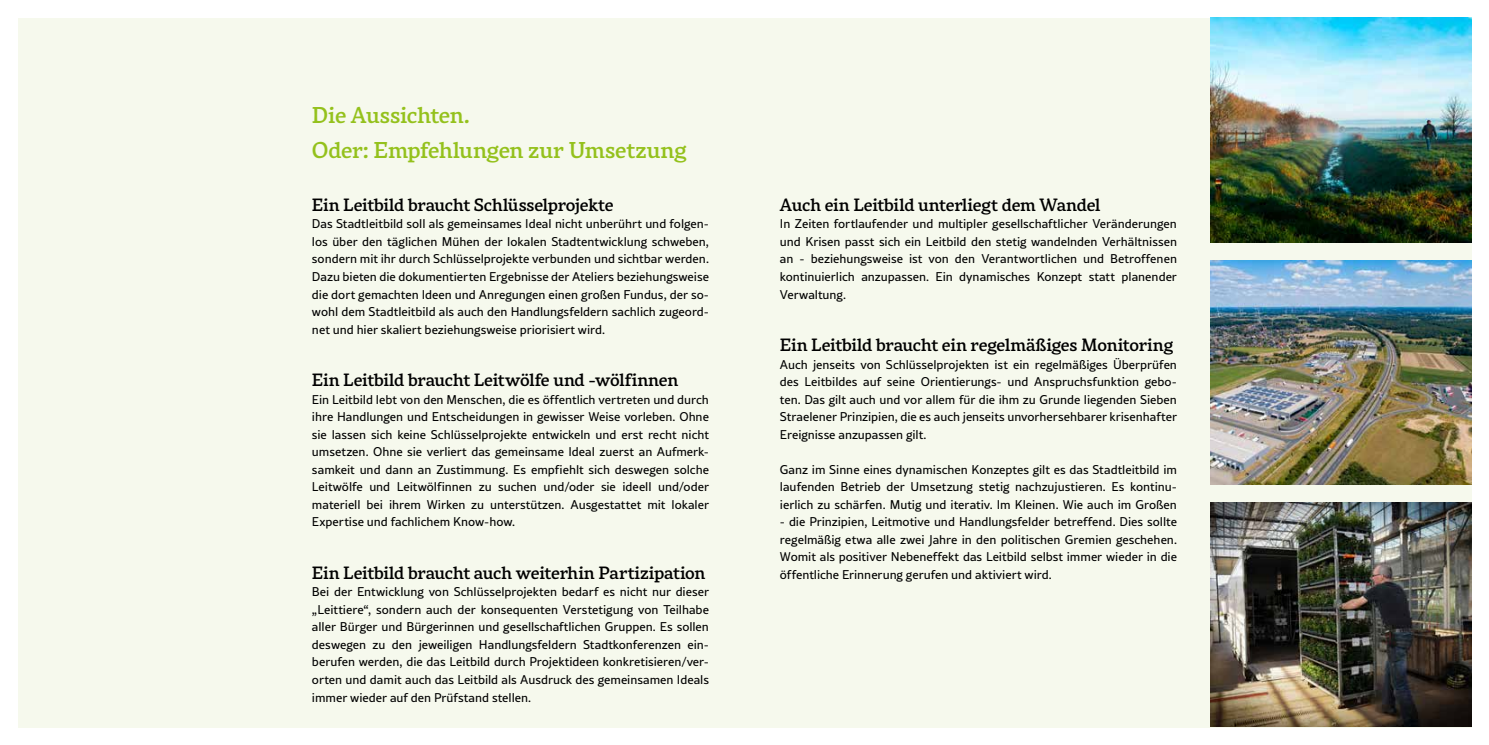
<style>
.page{position:relative;width:1489px;height:745px;background:#fff}
.page>*{position:absolute;margin:0;border:0;box-sizing:border-box;transform-origin:0 0}
.t1{font:500 22.5px/35px "Rival";letter-spacing:-.01em;color:#94c11c}
.t2{font:500 17.5px "Rival";letter-spacing:-.01em;color:#000}
.t3{font:12.5px/17.5px "Rival Sans";color:#000;text-align:justify}
</style>
<div class="page">
<div style="left:18px;top:18px;width:1452px;height:708px;background:#f6f9ed"></div>
<img style="left:1210px;top:502px;width:260px;height:224px">
<img style="left:1210px;top:18px;width:260px;height:224px">
<img style="left:1210px;top:260px;width:260px;height:224px">
<h1 class="t1" style="left:312px;top:97px;width:376px">Die Aussichten.<br>Oder: Empfehlungen zur Umsetzung</h1>
<h2 class="t2" style="left:312px;top:191px;width:303px">Ein Leitbild braucht Schlüsselprojekte</h2>
<p class="t3" style="left:312px;top:215px;width:398px">Das Stadtleitbild soll als gemeinsames Ideal nicht unberührt und folgen&shy;los über den täglichen Mühen der lokalen Stadtentwicklung schweben, sondern mit ihr durch Schlüsselprojekte verbunden und sichtbar werden.<br>Dazu bieten die dokumentierten Ergebnisse der Ateliers beziehungsweise die dort gemachten Ideen und Anregungen einen großen Fundus, der so&shy;wohl dem Stadtleitbild als auch den Handlungsfeldern sachlich zugeord&shy;net und hier skaliert beziehungsweise priorisiert wird.</p>
<h2 class="t2" style="left:312px;top:366px;width:368px">Ein Leitbild braucht Leitwölfe und -wölfinnen</h2>
<p class="t3" style="left:312px;top:390px;width:398px">Ein Leitbild lebt von den Menschen, die es öffentlich vertreten und durch ihre Handlungen und Entscheidungen in gewisser Weise vorleben. Ohne sie lassen sich keine Schlüsselprojekte entwickeln und erst recht nicht umsetzen. Ohne sie verliert das gemeinsame Ideal zuerst an Aufmerk&shy;samkeit und dann an Zustimmung. Es empfiehlt sich deswegen solche Leitwölfe und Leitwölfinnen zu suchen und/oder sie ideell und/oder materiell bei ihrem Wirken zu unterstützen. Ausgestattet mit lokaler Expertise und fachlichem Know-how.</p>
<h2 class="t2" style="left:312px;top:559px;width:395px">Ein Leitbild braucht auch weiterhin Partizipation</h2>
<p class="t3" style="left:312px;top:582px;width:398px">Bei der Entwicklung von Schlüsselprojekten bedarf es nicht nur dieser „Leittiere“, sondern auch der konsequenten Verstetigung von Teilhabe aller Bürger und Bürgerinnen und gesellschaftlichen Gruppen. Es sollen deswegen zu den jeweiligen Handlungsfeldern Stadtkonferenzen ein&shy;berufen werden, die das Leitbild durch Projektideen konkretisieren/ver&shy;orten und damit auch das Leitbild als Ausdruck des gemeinsamen Ideals immer wieder auf den Prüfstand stellen.</p>
<h2 class="t2" style="left:780px;top:191px;width:322px">Auch ein Leitbild unterliegt dem Wandel</h2>
<p class="t3" style="left:780px;top:215px;width:398px">In Zeiten fortlaufender und multipler gesellschaftlicher Veränderungen und Krisen passt sich ein Leitbild den stetig wandelnden Verhältnissen an - beziehungsweise ist von den Verantwortlichen und Betroffenen kontinuierlich anzupassen. Ein dynamisches Konzept statt planender Verwaltung.</p>
<h2 class="t2" style="left:780px;top:331px;width:395px">Ein Leitbild braucht ein regelmäßiges Monitoring</h2>
<p class="t3" style="left:780px;top:355px;width:398px">Auch jenseits von Schlüsselprojekten ist ein regelmäßiges Überprüfen des Leitbildes auf seine Orientierungs- und Anspruchsfunktion gebo&shy;ten. Das gilt auch und vor allem für die ihm zu Grunde liegenden Sieben Straelener Prinzipien, die es auch jenseits unvorhersehbarer krisenhafter Ereignisse anzupassen gilt.</p>
<p class="t3" style="left:780px;top:460px;width:398px">Ganz im Sinne eines dynamischen Konzeptes gilt es das Stadtleitbild im laufenden Betrieb der Umsetzung stetig nachzujustieren. Es kontinu&shy;ierlich zu schärfen. Mutig und iterativ. Im Kleinen. Wie auch im Großen</p>
<p class="t3" style="left:780px;top:512px;width:398px">- die Prinzipien, Leitmotive und Handlungsfelder betreffend. Dies sollte regelmäßig etwa alle zwei Jahre in den politischen Gremien geschehen.<br>Womit als positiver Nebeneffekt das Leitbild selbst immer wieder in die öffentliche Erinnerung gerufen und aktiviert wird.</p>
</div>
